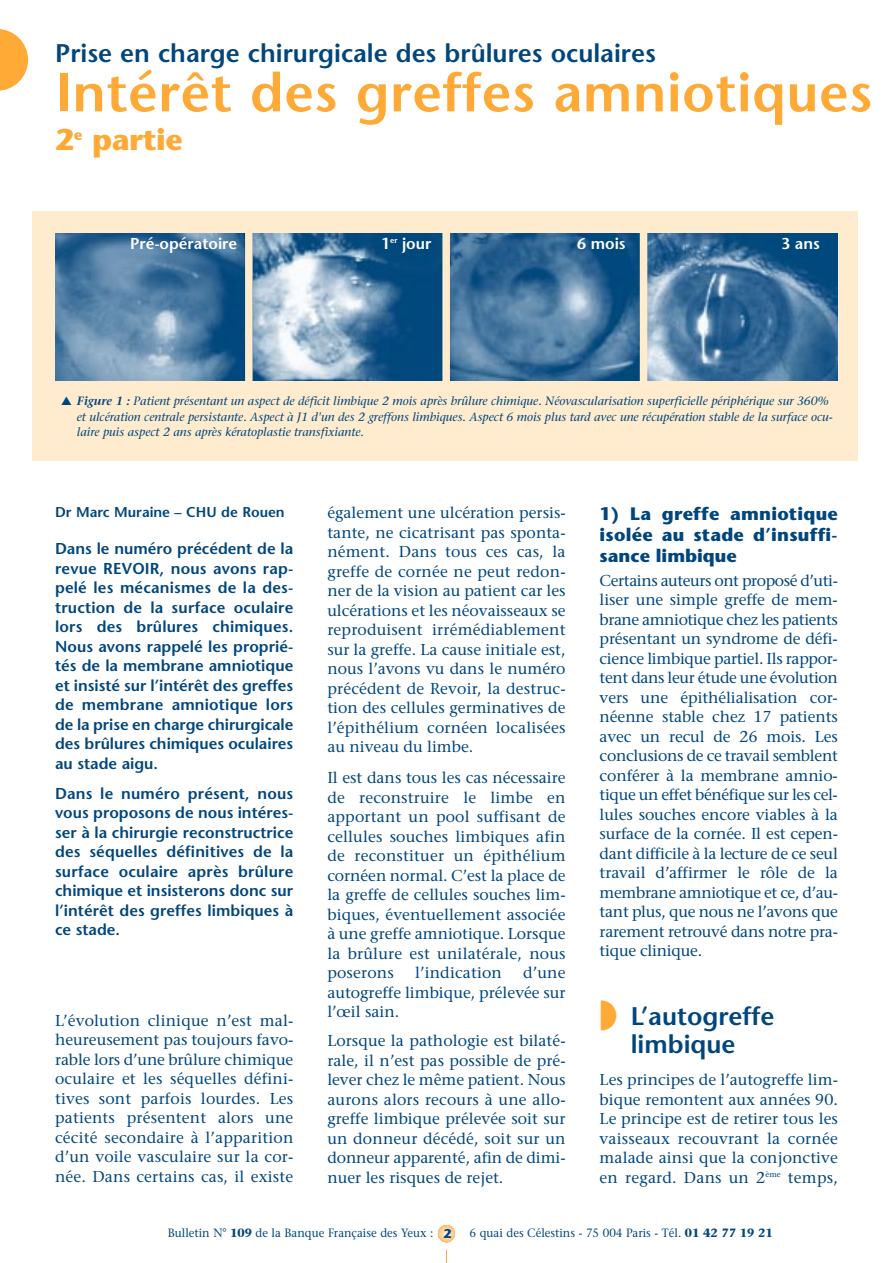
<style>
.page{position:relative;width:893px;height:1263px;background:#fff}
.page>*{position:absolute;margin:0;border:0;box-sizing:border-box;transform-origin:0 0}
.t1{font:600 54px "Stone Sans";letter-spacing:.01em;color:#ffaa37}
.t2{font:700 30px "Stone Sans";letter-spacing:-.015em;color:#ffaa37}
.t3{font:600 25.5px/28.5px "Stone Sans";color:#00467d;text-align:center}
.t4{font:700 18px/21px "Stone Sans";letter-spacing:.01em;color:#00467d;text-align:justify}
.t5{font:15.75px/19.5px "Stone Serif";letter-spacing:.005em;color:#00467d;text-align:justify}
.t6{font:600 15.75px/19.5px "Stone Sans";color:#00467d;text-align:justify}
.t7{font:600 15.75px "Stone Sans";color:#fff}
.t8{font:600 14.25px "Stone Sans";color:#00467d}
.t9{font:700 12.75px "Stone Sans";color:#00467d}
.t10{font:italic 12px/15.8px "Stone Serif";color:#00467d}
.t11{font:12px "Stone Serif";color:#00467d;scale:.95 1}
.s1{font-weight:600}
.s2{color:#ffaa37}
.s3{font-weight:700}
</style>
<div class="page">
<div style="left:32px;top:211px;width:825px;height:250px;background:#ffebcd"></div>
<svg style="left:446px;top:1250px;width:1px;height:13px"></svg>
<svg style="left:438px;top:1225px;width:17px;height:17px"></svg>
<svg style="left:0;top:29px;width:28px;height:62px"></svg>
<img style="left:55px;top:233px;width:782px;height:147px">
<div style="left:245px;top:211px;width:7px;height:177px;background:#ffebcd"></div>
<div style="left:442px;top:211px;width:8px;height:177px;background:#ffebcd"></div>
<div style="left:639px;top:211px;width:8px;height:177px;background:#ffebcd"></div>
<h3 class="t3" style="left:55px;top:42px;width:602px">Prise en charge chirurgicale des brûlures oculaires</h3>
<h1 class="t1" style="left:55px;top:72px;width:818px">Intérêt des greffes amniotiques</h1>
<h2 class="t2" style="left:55px;top:128px;width:129px">2<sup>e</sup> partie</h2>
<p class="t7" style="left:130px;top:237px;width:109px">Pré-opératoire</p>
<p class="t7" style="left:381px;top:237px;width:52px">1<sup>er</sup> jour</p>
<p class="t7" style="left:577px;top:237px;width:50px">6 mois</p>
<p class="t7" style="left:781px;top:237px;width:40px">3 ans</p>
<p class="t10" style="left:77px;top:394px;width:757px;text-indent:-16px">▲ <span class="s1">Figure 1 :</span> Patient présentant un aspect de déficit limbique 2 mois après brûlure chimique. Néovascularisation superficielle périphérique sur 360% et ulcération centrale persistante. Aspect à J1 d'un des 2 greffons limbiques. Aspect 6 mois plus tard avec une récupération stable de la surface ocu&shy;laire puis aspect 2 ans après kératoplastie transfixiante.</p>
<p class="t8" style="left:55px;top:507px;width:231px">Dr Marc Muraine – CHU de Rouen</p>
<p class="t6" style="left:55px;top:541px;width:240px">Dans le numéro précédent de la revue REVOIR, nous avons rap&shy;pelé les mécanismes de la des&shy;truction de la surface oculaire lors des brûlures chimiques.<br>Nous avons rappelé les proprié&shy;tés de la membrane amniotique et insisté sur l’intérêt des greffes de membrane amniotique lors de la prise en charge chirurgicale des brûlures chimiques oculaires au stade aigu.</p>
<p class="t6" style="left:55px;top:785px;width:240px">Dans le numéro présent, nous vous proposons de nous intéres&shy;ser à la chirurgie reconstructrice des séquelles définitives de la surface oculaire après brûlure chimique et insisterons donc sur l’intérêt des greffes limbiques à ce stade.</p>
<p class="t5" style="left:55px;top:1012px;width:240px">L’évolution clinique n’est mal&shy;heureusement pas toujours favo&shy;rable lors d’une brûlure chimique oculaire et les séquelles défini&shy;tives sont parfois lourdes. Les patients présentent alors une cécité secondaire à l’apparition d’un voile vasculaire sur la cor&shy;née. Dans certains cas, il existe</p>
<p class="t5" style="left:327px;top:505px;width:240px">également une ulcération persis&shy;tante, ne cicatrisant pas sponta&shy;nément. Dans tous ces cas, la greffe de cornée ne peut redon&shy;ner de la vision au patient car les ulcérations et les néovaisseaux se reproduisent irrémédiablement sur la greffe. La cause initiale est, nous l’avons vu dans le numéro précédent de Revoir, la destruc&shy;tion des cellules germinatives de l’épithélium cornéen localisées au niveau du limbe.</p>
<p class="t5" style="left:327px;top:770px;width:240px">Il est dans tous les cas nécessaire de reconstruire le limbe en apportant un pool suffisant de cellules souches limbiques afin de reconstituer un épithélium cornéen normal. C’est la place de la greffe de cellules souches lim&shy;biques, éventuellement associée à une greffe amniotique. Lorsque la brûlure est unilatérale, nous poserons</p>
<p class="t5" style="left:327px;top:965px;width:240px;text-indent:196px">d’une autogreffe limbique, prélevée sur l’œil sain.</p>
<p class="t5" style="left:327px;top:1033px;width:240px">Lorsque la pathologie est bilaté&shy;rale, il n’est pas possible de pré&shy;lever chez le même patient. Nous aurons alors recours à une allo&shy;greffe limbique prélevée soit sur un donneur décédé, soit sur un donneur apparenté, afin de dimi&shy;nuer les risques de rejet.</p>
<p class="t5" style="left:415px;top:965px;width:88px">l’indication</p>
<p class="t4" style="left:599px;top:505px;width:240px">1) La greffe amniotique isolée au stade d’insuffi&shy;sance limbique</p>
<p class="t5" style="left:599px;top:572px;width:240px">Certains auteurs ont proposé d’uti&shy;liser une simple greffe de mem&shy;brane amniotique chez les patients présentant un syndrome de défi&shy;cience limbique partiel. Ils rappor&shy;tent dans leur étude une évolution vers une épithélialisation cor&shy;néenne stable chez 17 patients avec un recul de 26 mois. Les conclusions de ce travail semblent conférer à la membrane amnio&shy;tique un effet bénéfique sur les cel&shy;lules souches encore viables à la surface de la cornée. Il est cepen&shy;dant difficile à la lecture de ce seul travail d’affirmer le rôle de la membrane amniotique et ce, d’au&shy;tant plus, que nous ne l’avons que rarement retrouvé dans notre pra&shy;tique clinique.</p>
<h3 class="t3" style="left:599px;top:1004px;width:176px"><span class="s2">◗</span> L’autogreffe limbique</h3>
<p class="t5" style="left:599px;top:1072px;width:240px">Les principes de l’autogreffe lim&shy;bique remontent aux années 90.<br>Le principe est de retirer tous les vaisseaux recouvrant la cornée malade ainsi que la conjonctive en regard. Dans un 2<sup>ème</sup> temps,</p>
<p class="t11" style="left:168px;top:1228px;width:281px">Bulletin N° <span class="s3">109</span> de la Banque Française des Yeux :</p>
<p class="t11" style="left:469px;top:1228px;width:320px">6 quai des Célestins - 75 004 Paris - Tél. <span class="s3">01 42 77 19 21</span></p>
<p class="t9" style="left:443px;top:1229px;width:10px">2</p>
</div>
